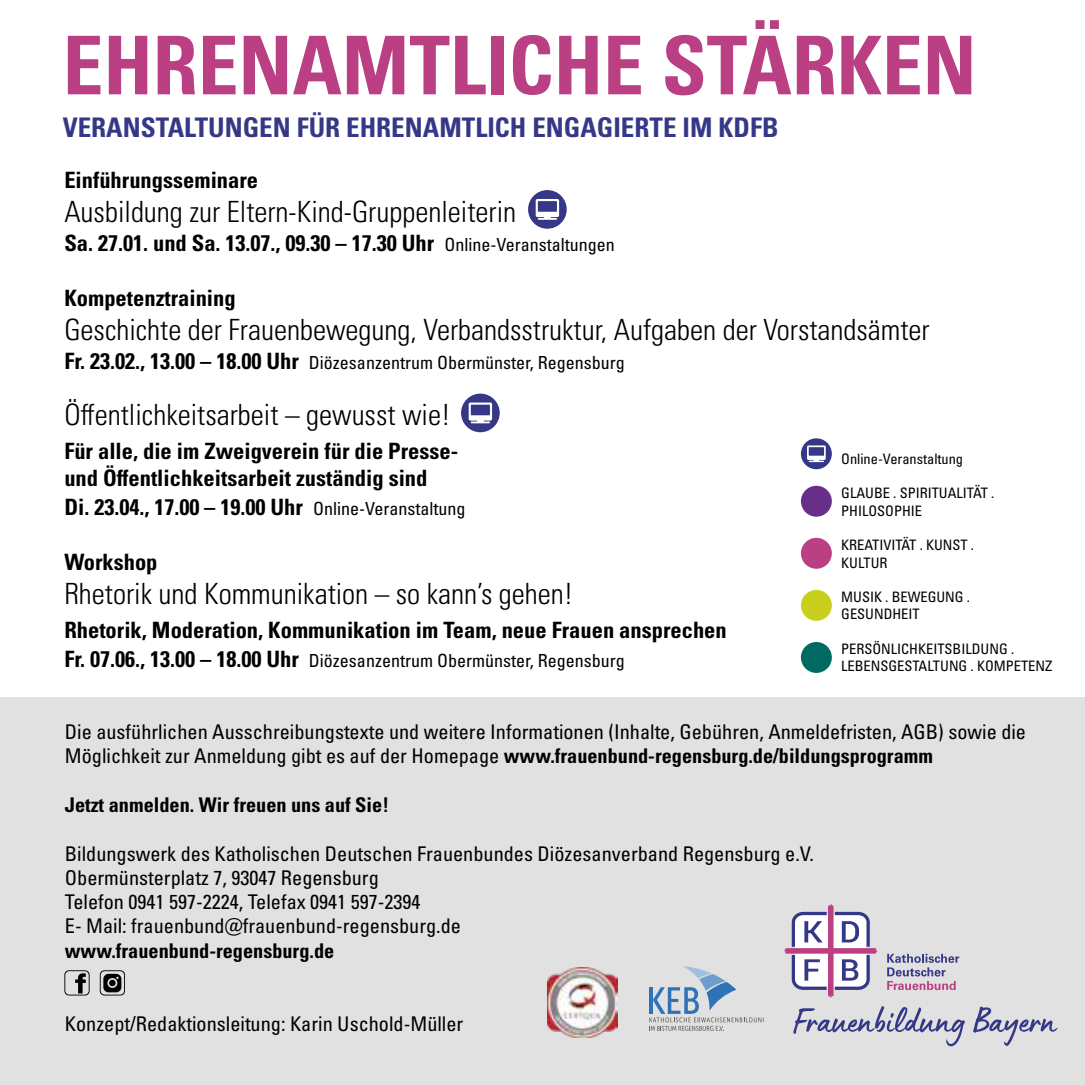
<style>
.page{position:relative;width:1085px;height:1085px;background:#fff}
.page>*{position:absolute;margin:0;border:0;box-sizing:border-box;transform-origin:0 0}
.t1{font:700 condensed 81px "Univers LT Pro";color:#ba3f83}
.t2{font:300 condensed 29.25px "Univers LT Pro";color:#000}
.t3{font:700 condensed 27px "Univers LT Pro";color:#353887}
.t4{font:700 condensed 22.5px/27px "Univers LT Pro";color:#000}
.t5{font:condensed 20.25px/24.3px "Univers LT Pro";color:#000}
.t6{font:700 condensed 20.25px "Univers LT Pro";color:#000}
.t7{font:condensed 18px "Univers LT Pro";color:#000}
.t8{font:condensed 14.4px/17.3px "Univers LT Pro";color:#000}
.s1{font-weight:400;font-size:18px}
.s2{font-weight:700;font-size:22.5px}
.s3{font-weight:700}
</style>
<div class="page">
<div style="left:0;top:697px;width:1084px;height:387px;background:#e1e1e1"></div>
<img style="left:547px;top:967px;width:70px;height:70px">
<svg style="left:649px;top:966px;width:114px;height:64px"></svg>
<svg style="left:784px;top:904px;width:93px;height:94px"></svg>
<svg style="left:887px;top:953px;width:72px;height:36px"></svg>
<svg style="left:793px;top:1006px;width:171px;height:40px"></svg>
<svg style="left:973px;top:1006px;width:84px;height:39px"></svg>
<div style="left:528px;top:190px;width:38px;height:39px;background:#353887;border-radius:50%"></div>
<svg style="left:535px;top:199px;width:24px;height:21px"></svg>
<div style="left:461px;top:393px;width:38px;height:39px;background:#353887;border-radius:50%"></div>
<svg style="left:468px;top:402px;width:24px;height:21px"></svg>
<svg style="left:800px;top:438px;width:31px;height:31px"></svg>
<svg style="left:806px;top:445px;width:19px;height:17px"></svg>
<div style="left:800px;top:485px;width:31px;height:31px;background:#672f89;border-radius:50%"></div>
<div style="left:800px;top:537px;width:31px;height:31px;background:#ba3f83;border-radius:50%"></div>
<div style="left:800px;top:590px;width:31px;height:30px;background:#c8cf1d;border-radius:50%"></div>
<div style="left:800px;top:642px;width:31px;height:30px;background:#006961;border-radius:50%"></div>
<svg style="left:100px;top:970px;width:25px;height:25px"></svg>
<svg style="left:64px;top:970px;width:26px;height:25px"></svg>
<h1 class="t1" style="left:63px;top:16px;width:915px">EHRENAMTLICHE STÄRKEN</h1>
<h3 class="t3" style="left:63px;top:111px;width:717px">VERANSTALTUNGEN FÜR EHRENAMTLICH ENGAGIERTE IM KDFB</h3>
<p class="t4" style="left:64px;top:166px;width:195px">Einführungsseminare</p>
<h2 class="t2" style="left:64px;top:191px;width:453px">Ausbildung zur Eltern-Kind-Gruppenleiterin</h2>
<p class="t4" style="left:64px;top:229px;width:552px">Sa. 27.01. und Sa. 13.07., 09.30 – 17.30 Uhr <span class="s1">Online-Veranstaltungen</span></p>
<p class="t4" style="left:64px;top:284px;width:173px">Kompetenztraining</p>
<h2 class="t2" style="left:64px;top:310px;width:866px">Geschichte der Frauenbewegung, Verbandsstruktur, Aufgaben der Vorstandsämter</h2>
<p class="t7" style="left:64px;top:351px;width:562px"><span class="s2">Fr. 23.02., 13.00 – 18.00 Uhr</span> Diözesanzentrum Obermünster, Regensburg</p>
<h2 class="t2" style="left:64px;top:394px;width:388px">Öffentlichkeitsarbeit – gewusst wie!</h2>
<p class="t4" style="left:64px;top:436px;width:395px">Für alle, die im Zweigverein für die Presse&shy;und Öffentlichkeitsarbeit zuständig sind</p>
<p class="t4" style="left:64px;top:493px;width:402px">Di. 23.04., 17.00 – 19.00 Uhr <span class="s1">Online-Veranstaltung</span></p>
<p class="t4" style="left:64px;top:548px;width:95px">Workshop</p>
<h2 class="t2" style="left:64px;top:573px;width:510px">Rhetorik und Kommunikation – so kann’s gehen!</h2>
<p class="t4" style="left:64px;top:616px;width:664px">Rhetorik, Moderation, Kommunikation im Team, neue Frauen ansprechen</p>
<p class="t7" style="left:64px;top:649px;width:562px"><span class="s2">Fr. 07.06., 13.00 – 18.00 Uhr</span> Diözesanzentrum Obermünster, Regensburg</p>
<p class="t8" style="left:841px;top:449px;width:123px">Online-Veranstaltung</p>
<p class="t8" style="left:841px;top:484px;width:155px">GLAUBE . SPIRITUALITÄT .<br>PHILOSOPHIE</p>
<p class="t8" style="left:841px;top:536px;width:134px">KREATIVITÄT . KUNST .<br>KULTUR</p>
<p class="t8" style="left:841px;top:588px;width:130px">MUSIK . BEWEGUNG .<br>GESUNDHEIT</p>
<p class="t8" style="left:841px;top:639px;width:212px">PERSÖNLICHKEITSBILDUNG .<br>LEBENSGESTALTUNG . KOMPETENZ</p>
<p class="t5" style="left:65px;top:719px;width:962px">Die ausführlichen Ausschreibungstexte und weitere Informationen (Inhalte, Gebühren, Anmeldefristen, AGB) sowie die<br>Möglichkeit zur Anmeldung gibt es auf der Homepage <span class="s3">www.frauenbund-regensburg.de/bildungsprogramm</span></p>
<p class="t6" style="left:65px;top:792px;width:325px">Jetzt anmelden. Wir freuen uns auf Sie!</p>
<p class="t5" style="left:65px;top:840px;width:750px">Bildungswerk des Katholischen Deutschen Frauenbundes Diözesanverband Regensburg e.V.<br>Obermünsterplatz 7, 93047 Regensburg<br>Telefon 0941 597-2224, Telefax 0941 597-2394<br>E- Mail: frauenbund@frauenbund-regensburg.de</p>
<p class="t6" style="left:65px;top:938px;width:271px">www.frauenbund-regensburg.de</p>
<p class="t5" style="left:65px;top:1010px;width:400px">Konzept/Redaktionsleitung: Karin Uschold-Müller</p>
</div>
